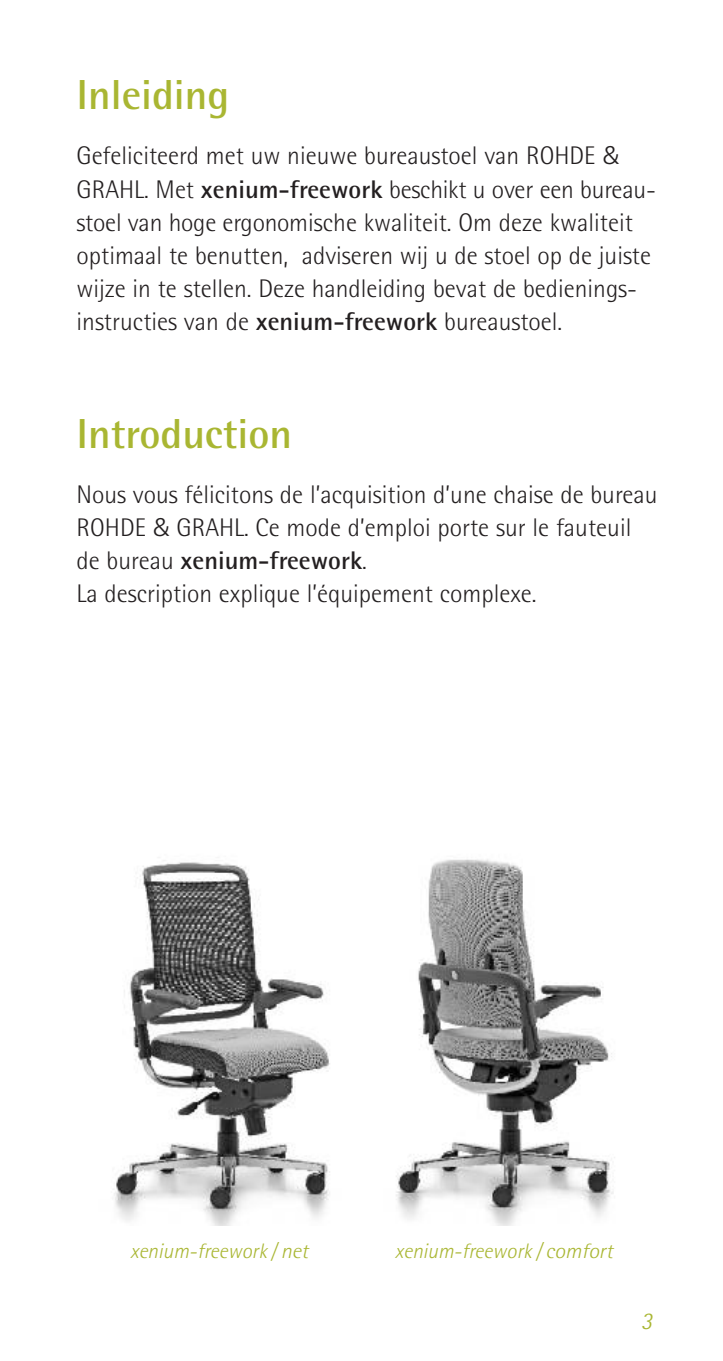
<style>
.page{position:relative;width:723px;height:1361px;background:#fff}
.page>*{position:absolute;margin:0;border:0;box-sizing:border-box;transform-origin:0 0}
.t1{font:700 42px "Agfa Rotis Semisans";color:#a9b632}
.t2{font:300 25.5px/33px "Agfa Rotis Semisans";color:#231f20}
.t3{font:italic 300 24px "Agfa Rotis Semisans";color:#a9b632}
.t4{font:italic 300 21px "Agfa Rotis Semisans";color:#a9b632}
.s1{font-family:"Frutiger"}
.s2{font-weight:700}
</style>
<div class="page">
<img style="left:114px;top:859px;width:501px;height:366px">
<h1 class="t1" style="left:77px;top:80px;width:154px">Inleiding</h1>
<p class="t2" style="left:77px;top:142px;width:581px">Gefeliciteerd met uw nieuwe bureaustoel van ROHDE <span class="s1">&amp; </span>GRAHL. Met <span class="s2">xenium-freework</span> beschikt u over een bureau&shy;stoel van hoge ergonomische kwaliteit. Om deze kwaliteit optimaal te benutten, adviseren wij u de stoel op de juiste wijze in te stellen. Deze handleiding bevat de bedienings&shy;instructies van de <span class="s2">xenium-freework</span> bureaustoel.</p>
<h1 class="t1" style="left:77px;top:419px;width:217px">Introduction</h1>
<p class="t2" style="left:77px;top:480px;width:583px">Nous vous félicitons de l’acquisition d’une chaise de bureau ROHDE <span class="s1">&amp;</span> GRAHL. Ce mode d’emploi porte sur le fauteuil de bureau <span class="s2">xenium-freework</span>.<br>La description explique l’équipement complexe.</p>
<p class="t4" style="left:130px;top:1243px;width:179px">xenium-freework / net</p>
<p class="t4" style="left:395px;top:1243px;width:219px">xenium-freework / comfort</p>
<p class="t3" style="left:641px;top:1313px;width:13px">3</p>
</div>
